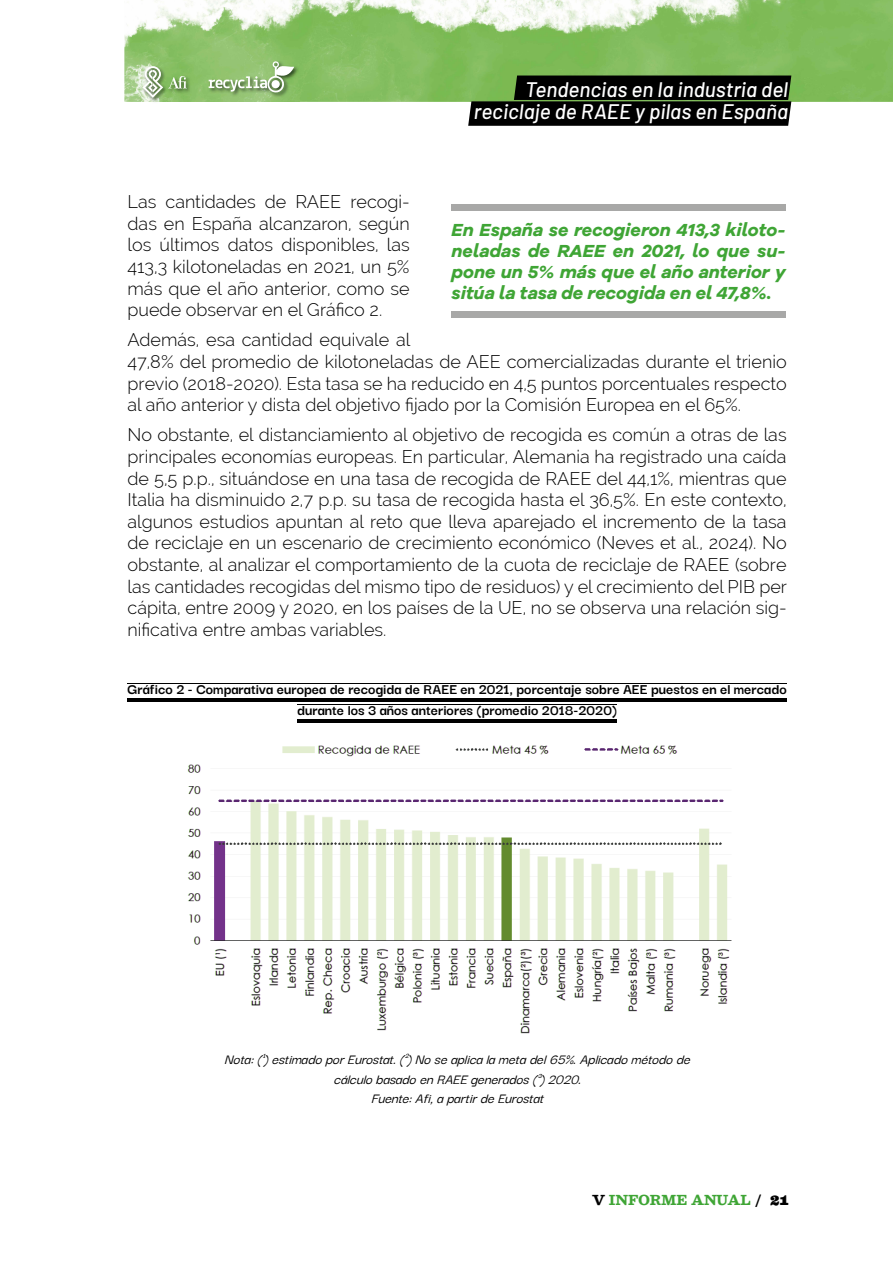
<style>
.page{position:relative;width:893px;height:1263px;background:#fff}
.page>*{position:absolute;margin:0;border:0;box-sizing:border-box;transform-origin:0 0}
.t1{font:italic 500 21px/21.8px "Barlow";color:#fff;text-align:right}
.t2{font:300 18px/21.6px "Raleway";color:#000;text-align:justify}
.t3{font:italic 700 18px/21px "Galano Grotesque Alt";color:#3fa535;text-align:justify}
.t4{font:700 15.75px/21.6px "Darker Grotesque";color:#000;text-align:center}
.t5{font:italic 500 15px/19.5px "Darker Grotesque";color:#000;text-align:center}
.t6{font:italic 700 13.5px "Besley";color:#3fa535}
.s1{color:#000}
.s2{font-family:"Besley it Fatface";font-weight:400;font-style:normal;font-size:16.5px;color:#000}
</style>
<div class="page">
<img style="left:124px;top:0;width:769px;height:102px">
<svg style="left:468px;top:76px;width:323px;height:50px;background:#0e140a"></svg>
<img style="left:142px;top:61px;width:158px;height:41px">
<svg style="left:209px;top:61px;width:85px;height:32px;background:#9ec286"></svg>
<svg style="left:142px;top:66px;width:45px;height:32px"></svg>
<hr style="left:128px;top:683px;width:659px;height:1px;background:#000">
<hr style="left:297px;top:705px;width:320px;height:1px;background:#000">
<hr style="left:128px;top:698px;width:659px;height:3px;background:#000">
<hr style="left:297px;top:720px;width:320px;height:3px;background:#000">
<div style="left:451px;top:204px;width:335px;height:7px;background:#a8a8a7"></div>
<div style="left:451px;top:311px;width:335px;height:7px;background:#a8a8a7"></div>
<img style="left:187px;top:745px;width:545px;height:289px">
<p class="t1" style="left:474px;top:78px;width:316px">Tendencias en la industria del reciclaje de RAEE y pilas en España</p>
<p class="t2" style="left:128px;top:191px;width:284px">Las cantidades de RAEE recogi&shy;das en España alcanzaron, según los últimos datos disponibles, las 413,3 kilotoneladas en 2021, un 5% más que el año anterior, como se puede observar en el Gráfico 2.</p>
<p class="t2" style="left:128px;top:329px;width:661px;text-align:left">Además, esa cantidad equivale al<br>47,8% del promedio de kilotoneladas de AEE comercializadas durante el trienio previo (2018-2020). Esta tasa se ha reducido en 4,5 puntos porcentuales respecto al año anterior y dista del objetivo fijado por la Comisión Europea en el 65%.</p>
<p class="t2" style="left:128px;top:424px;width:661px">No obstante, el distanciamiento al objetivo de recogida es común a otras de las principales economías europeas. En particular, Alemania ha registrado una caída de 5,5 p.p., situándose en una tasa de recogida de RAEE del 44,1%, mientras que Italia ha disminuido 2,7 p.p. su tasa de recogida hasta el 36,5%. En este contexto, algunos estudios apuntan al reto que lleva aparejado el incremento de la tasa de reciclaje en un escenario de crecimiento económico (Neves et al., 2024). No obstante, al analizar el comportamiento de la cuota de reciclaje de RAEE (sobre las cantidades recogidas del mismo tipo de residuos) y el crecimiento del PIB per cápita, entre 2009 y 2020, en los países de la UE, no se observa una relación sig&shy;nificativa entre ambas variables.</p>
<p class="t3" style="left:451px;top:219px;width:336px">En España se recogieron 413,3 kiloto&shy;neladas de RAEE en 2021, lo que su&shy;pone un 5% más que el año anterior y sitúa la tasa de recogida en el 47,8%.</p>
<p class="t4" style="left:128px;top:677px;width:661px">Gráfico 2 - Comparativa europea de recogida de RAEE en 2021, porcentaje sobre AEE puestos en el mercado durante los 3 años anteriores (promedio 2018-2020)</p>
<p class="t5" style="left:224px;top:1048px;width:473px">Nota:(¹)estimadoporEurostat.(²)Noseaplicalametadel65%.Aplicadométodode cálculobasadoenRAEEgenerados(³)2020.<br>Fuente:Afi,apartirdeEurostat</p>
<p class="t6" style="left:592px;top:1192px;width:198px"><span class="s1">V</span> INFORME ANUAL <span class="s1">/</span> <span class="s2">21</span></p>
</div>
